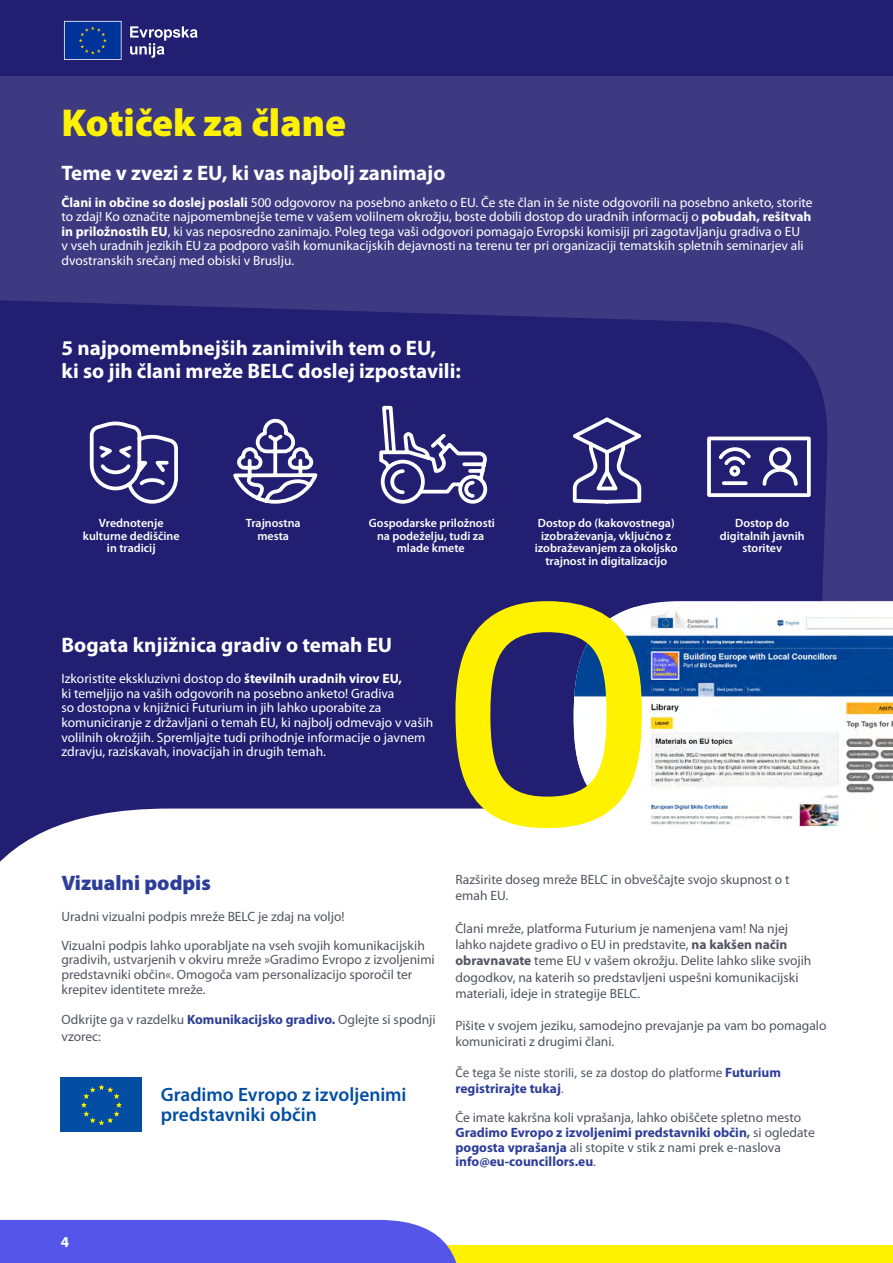
<style>
.page{position:relative;width:893px;height:1263px;background:#fff}
.page>*{position:absolute;margin:0;border:0;box-sizing:border-box;transform-origin:0 0}
.t1{font:900 39px "Myriad Pro";color:#fff200}
.t2{font:700 21px/22.6px "Myriad Pro";color:#fff}
.t3{font:900 21px "Myriad Pro";color:#2d3e99}
.t4{font:600 19.35px/20.4px "Myriad Pro";color:#034ea2}
.t5{font:700 15px "Myriad Pro";color:#fff}
.t6{font:13.5px/14.5px "Myriad Pro";color:#fff}
.Pa2{font:13.5px/14.5px "Myriad Pro";color:#515560}
.Default{font:13.5px/16.2px "Myriad Pro";color:#515560}
.Default-2{font:13.5px/16.2px "Calibri";color:#515560}
.t7{font:600 12px/12.9px "Myriad Pro";color:#fff;text-align:center}
.s1{font-weight:700}
.s2{font-weight:700;color:#2d3e99}
.s3{font-family:"Myriad Pro";font-weight:700;color:#2d3e99}
</style>
<div class="page">
<div style="left:0;top:0;width:893px;height:802px;background:#3e3a82"></div>
<div style="left:0;top:300px;width:828px;height:508px;background:#221f72"></div>
<svg style="left:0;top:808px;width:552px;height:412px"></svg>
<div style="left:0;top:0;width:893px;height:75px;background:#221f72"></div>
<div style="left:1px;top:1245px;width:892px;height:18px;background:#fff200"></div>
<div style="left:0;top:1220px;width:457px;height:43px;background:#5556e9"></div>
<div style="left:52px;top:1070px;width:379px;height:70px;background:#fff"></div>
<svg style="left:60px;top:1077px;width:82px;height:55px"></svg>
<div style="left:61px;top:1078px;width:81px;height:54px;background:#034ea2"></div>
<svg style="left:81px;top:1084px;width:41px;height:41px"></svg>
<svg style="left:642px;top:601px;width:251px;height:6px;background:#f1f1f6"></svg>
<img style="left:642px;top:607px;width:251px;height:221px">
<svg style="left:455px;top:601px;width:187px;height:227px;background:#a29d51"></svg>
<svg style="left:88px;top:418px;width:92px;height:87px;background:#514f90"></svg>
<svg style="left:229px;top:417px;width:91px;height:88px;background:#5c5a97"></svg>
<svg style="left:377px;top:404px;width:113px;height:102px;background:#525091"></svg>
<svg style="left:566px;top:414px;width:82px;height:92px;background:#4e4c8e"></svg>
<div style="left:707px;top:437px;width:104px;height:60px;border:4px solid #fff"></div>
<svg style="left:716px;top:445px;width:83px;height:43px;background:#535091"></svg>
<svg style="left:64px;top:21px;width:58px;height:39px;background:#16439b"></svg>
<svg style="left:130px;top:26px;width:68px;height:32px"></svg>
<p class="t1" style="left:62px;top:101px;width:286px">Kotiček za člane</p>
<p class="t2" style="left:62px;top:162px;width:385px">Teme v zvezi z EU, ki vas najbolj zanimajo</p>
<p class="t6" style="left:62px;top:195px;width:753px"><span class="s1">Člani in občine so doslej poslali</span> 500 odgovorov na posebno anketo o EU. Če ste član in še niste odgovorili na posebno anketo, storite to zdaj! Ko označite najpomembnejše teme v vašem volilnem okrožju, boste dobili dostop do uradnih informacij o <span class="s1">pobudah, rešitvah in priložnostih EU</span>, ki vas neposredno zanimajo. Poleg tega vaši odgovori pomagajo Evropski komisiji pri zagotavljanju gradiva o EU<br>v vseh uradnih jezikih EU za podporo vaših komunikacijskih dejavnosti na terenu ter pri organizaciji tematskih spletnih seminarjev ali dvostranskih srečanj med obiski v Bruslju.</p>
<p class="t2" style="left:62px;top:337px;width:401px">5 najpomembnejših zanimivih tem o EU,<br>ki so jih člani mreže BELC doslej izpostavili:</p>
<p class="t7" style="left:83px;top:516px;width:98px">Vrednotenje kulturne dediščine in tradicij</p>
<p class="t7" style="left:246px;top:516px;width:57px">Trajnostna</p>
<p class="t7" style="left:257px;top:529px;width:33px">mesta</p>
<p class="t7" style="left:369px;top:516px;width:128px">Gospodarske priložnosti na podeželju, tudi za mlade kmete</p>
<p class="t7" style="left:535px;top:516px;width:144px">Dostop do (kakovostnega) izobraževanja, vključno z izobraževanjem za okoljsko trajnost in digitalizacijo</p>
<p class="t7" style="left:720px;top:516px;width:86px">Dostop do digitalnih javnih storitev</p>
<p class="t2" style="left:62px;top:634px;width:332px">Bogata knjižnica gradiv o temah EU</p>
<p class="t6" style="left:62px;top:672px;width:373px">Izkoristite ekskluzivni dostop do <span class="s1">številnih uradnih virov EU,<br></span>ki temeljijo na vaših odgovorih na posebno anketo! Gradiva<br>so dostopna v knjižnici Futurium in jih lahko uporabite za komuniciranje z državljani o temah EU, ki najbolj odmevajo v vaših volilnih okrožjih. Spremljajte tudi prihodnje informacije o javnem zdravju, raziskavah, inovacijah in drugih temah.</p>
<p class="t3" style="left:62px;top:871px;width:151px">Vizualni podpis</p>
<p class="Pa2" style="left:62px;top:909px;width:285px">Uradni vizualni podpis mreže BELC je zdaj na voljo!</p>
<p class="Pa2" style="left:62px;top:938px;width:375px">Vizualni podpis lahko uporabljate na vseh svojih komunikacijskih gradivih, ustvarjenih v okviru mreže »Gradimo Evropo z izvoljenimi predstavniki občin«. Omogoča vam personalizacijo sporočil ter krepitev identitete mreže.</p>
<p class="Default" style="left:62px;top:1012px;width:376px">Odkrijte ga v razdelku <span class="s2">Komunikacijsko gradivo.</span> Oglejte si spodnji vzorec:</p>
<p class="t4" style="left:161px;top:1084px;width:247px">Gradimo Evropo z izvoljenimi predstavniki občin</p>
<p class="Default" style="left:455px;top:872px;width:336px">Razširite doseg mreže BELC in obveščajte svojo skupnost o t emah EU.</p>
<p class="Pa2" style="left:455px;top:920px;width:357px;line-height:16.2px">Člani mreže, platforma Futurium je namenjena vam! Na njej lahko najdete gradivo o EU in predstavite, <span class="s1">na kakšen način obravnavate</span> teme EU v vašem okrožju. Delite lahko slike svojih dogodkov, na katerih so predstavljeni uspešni komunikacijski materiali, ideje in strategije BELC.</p>
<p class="Pa2" style="left:455px;top:1018px;width:373px;line-height:16.2px">Pišite v svojem jeziku, samodejno prevajanje pa vam bo pomagalo komunicirati z drugimi člani.</p>
<p class="Default-2" style="left:455px;top:1064px;width:327px">Če tega še niste storili, se za dostop do platforme <span class="s3">Futurium registrirajte tukaj</span>.</p>
<p class="Pa2" style="left:455px;top:1111px;width:361px">Če imate kakršna koli vprašanja, lahko obiščete spletno mesto <span class="s2">Gradimo Evropo z izvoljenimi predstavniki občin</span><span class="s1">,</span> si ogledate <span class="s2">pogosta vprašanja</span> ali stopite v stik z nami prek e-naslova <span class="s2">info@eu-councillors.eu</span>.</p>
<p class="t5" style="left:61px;top:1233px;width:10px">4</p>
</div>
